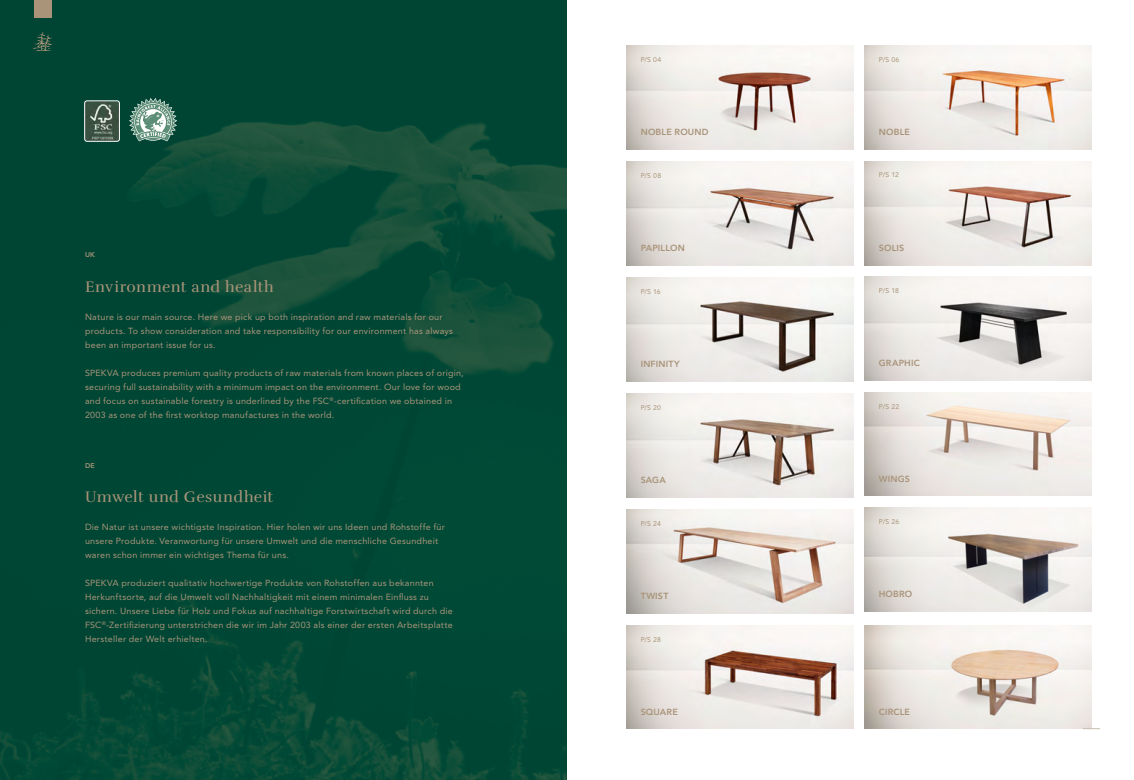
<style>
.page{position:relative;width:1134px;height:780px;background:#fff}
.page>*{position:absolute;margin:0;border:0;box-sizing:border-box;transform-origin:0 0}
.t1{font:15.7px "Rufina";letter-spacing:.02em;color:#a99479}
.t2{font:8.8px/14px "Avenir LT Std";letter-spacing:.025em;color:#a99479}
.t3{font:800 8.8px "Avenir LT Std";letter-spacing:.02em;color:#a99479}
.t4{font:6.9px "Avenir LT Std";letter-spacing:.02em;color:#a99479}
.t5{font:800 6.9px "Avenir LT Std";color:#a99479}
</style>
<div class="page">
<img style="left:0;top:0;width:567px;height:780px">
<img style="left:86px;top:102px;width:32px;height:38px">
<div style="left:84px;top:100px;width:36px;height:42px;border:1px solid #fff;border-radius:2px"></div>
<svg style="left:129px;top:98px;width:48px;height:43px;background:#71998a"></svg>
<img style="left:865px;top:507px;width:226px;height:104px">
<img style="left:865px;top:392px;width:226px;height:104px">
<img style="left:865px;top:161px;width:226px;height:104px">
<img style="left:626px;top:161px;width:227px;height:104px">
<img style="left:626px;top:45px;width:227px;height:104px">
<img style="left:865px;top:276px;width:226px;height:104px">
<img style="left:865px;top:625px;width:226px;height:104px">
<img style="left:626px;top:625px;width:227px;height:104px">
<img style="left:626px;top:509px;width:227px;height:104px">
<img style="left:626px;top:393px;width:227px;height:104px">
<img style="left:865px;top:45px;width:226px;height:104px">
<img style="left:626px;top:277px;width:227px;height:104px">
<svg style="left:1083px;top:728px;width:17px;height:1px"></svg>
<svg style="left:33px;top:31px;width:19px;height:20px"></svg>
<div style="left:34px;top:0;width:17px;height:17px;background:#a99479"></div>
<p class="t5" style="left:85px;top:251px;width:12px">UK</p>
<h1 class="t1" style="left:85px;top:277px;width:190px">Environment and health</h1>
<p class="t2" style="left:85px;top:309px;width:369px">Nature is our main source. Here we pick up both inspiration and raw materials for our products. To show consideration and take responsibility for our environment has always been an important issue for us.</p>
<p class="t2" style="left:85px;top:365px;width:380px">SPEKVA produces premium quality products of raw materials from known places of origin, securing full sustainability with a minimum impact on the environment. Our love for wood and focus on sustainable forestry is underlined by the FSC<sup>®</sup>-certification we obtained in 2003 as one of the first worktop manufactures in the world.</p>
<p class="t5" style="left:85px;top:461px;width:11px">DE</p>
<h1 class="t1" style="left:85px;top:487px;width:190px">Umwelt und Gesundheit</h1>
<p class="t2" style="left:85px;top:519px;width:361px">Die Natur ist unsere wichtigste Inspiration. Hier holen wir uns Ideen und Rohstoffe für unsere Produkte. Veranwortung für unsere Umwelt und die menschliche Gesundheit waren schon immer ein wichtiges Thema für uns.</p>
<p class="t2" style="left:85px;top:575px;width:369px">SPEKVA produziert qualitativ hochwertige Produkte von Rohstoffen aus bekannten Herkunftsorte, auf die Umwelt voll Nachhaltigkeit mit einem minimalen Einfluss zu sichern. Unsere Liebe für Holz und Fokus auf nachhaltige Forstwirtschaft wird durch die FSC<sup>®</sup>-Zertifizierung unterstrichen die wir im Jahr 2003 als einer der ersten Arbeitsplatte Hersteller der Welt erhielten.</p>
<p class="t4" style="left:641px;top:56px;width:22px">P/S 04</p>
<p class="t4" style="left:879px;top:56px;width:22px">P/S 06</p>
<p class="t3" style="left:641px;top:127px;width:69px">NOBLE ROUND</p>
<p class="t3" style="left:879px;top:127px;width:33px">NOBLE</p>
<p class="t4" style="left:641px;top:172px;width:22px">P/S 08</p>
<p class="t4" style="left:879px;top:171px;width:22px">P/S 12</p>
<p class="t3" style="left:641px;top:243px;width:46px">PAPILLON</p>
<p class="t3" style="left:879px;top:242px;width:27px">SOLIS</p>
<p class="t4" style="left:641px;top:287px;width:22px">P/S 16</p>
<p class="t4" style="left:879px;top:287px;width:22px">P/S 18</p>
<p class="t3" style="left:641px;top:358px;width:41px">INFINITY</p>
<p class="t3" style="left:879px;top:358px;width:42px">GRAPHIC</p>
<p class="t4" style="left:641px;top:404px;width:22px">P/S 20</p>
<p class="t4" style="left:879px;top:402px;width:22px">P/S 22</p>
<p class="t3" style="left:641px;top:474px;width:27px">SAGA</p>
<p class="t3" style="left:879px;top:473px;width:33px">WINGS</p>
<p class="t4" style="left:641px;top:519px;width:22px">P/S 24</p>
<p class="t4" style="left:879px;top:518px;width:22px">P/S 26</p>
<p class="t3" style="left:641px;top:590px;width:29px">TWIST</p>
<p class="t3" style="left:879px;top:589px;width:35px">HOBRO</p>
<p class="t4" style="left:641px;top:635px;width:22px">P/S 28</p>
<p class="t3" style="left:641px;top:706px;width:39px">SQUARE</p>
<p class="t3" style="left:879px;top:706px;width:33px">CIRCLE</p>
</div>
